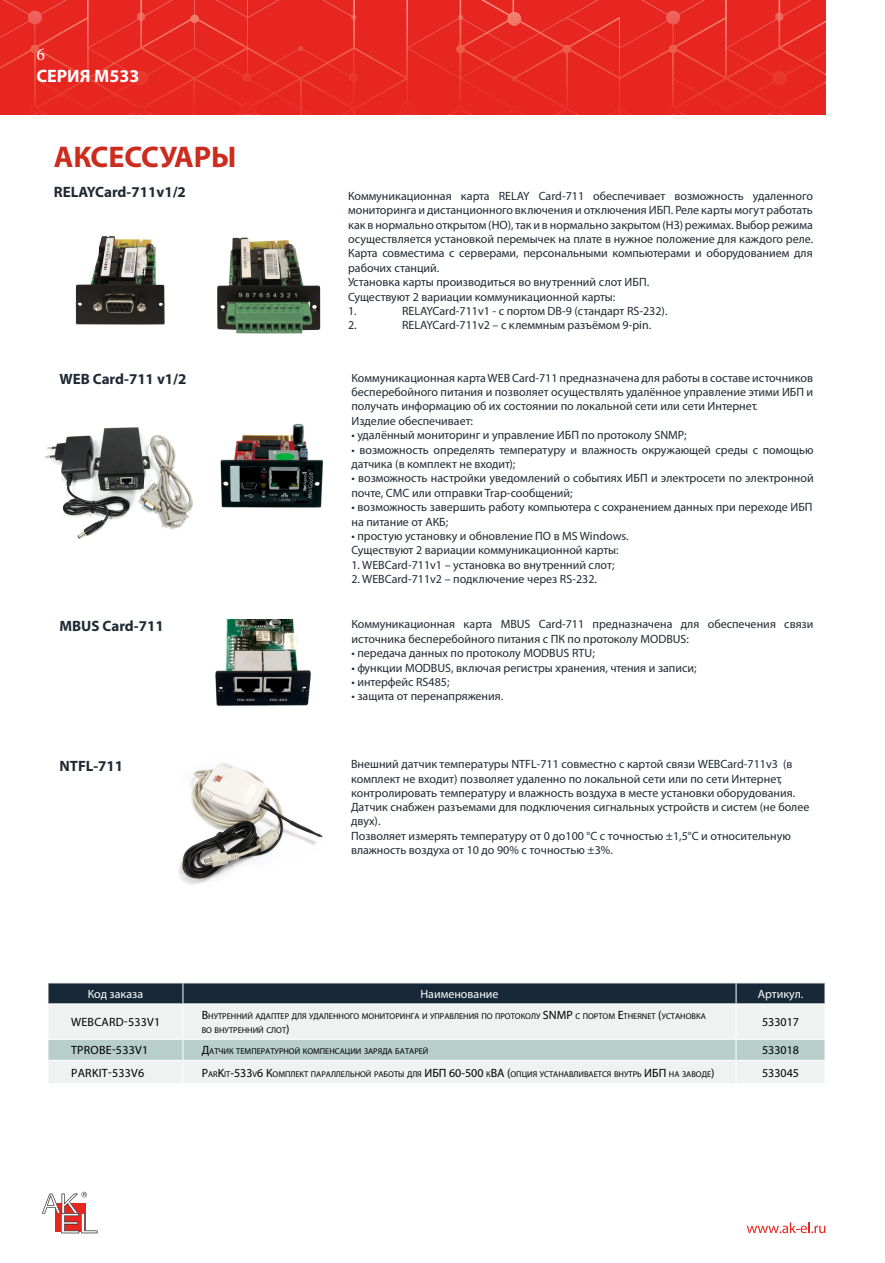
<style>
.page{position:relative;width:885px;height:1263px;background:#fff}
.page>*{position:absolute;margin:0;border:0;box-sizing:border-box;transform-origin:0 0}
.t1{font:700 30px "Myriad Pro";color:#cb2c1e}
.t2{font:700 18px/21.5px "Myriad Pro";color:#fff}
.t3{font:700 15px "Myriad Pro";color:#1f2933}
.t4{font:12px/14.4px "Myriad Pro";color:#1f2933}
.Pod{font:12px "Myriad Pro";letter-spacing:.02em;color:#000}
.Pod-2{font:12px "Myriad Pro";color:#fff}
.Pod-3{font:8.4px/14.4px "Myriad Pro";color:#000}
.s1{font-family:"Minion Pro";font-weight:400}
.s2{font-size:12px}
</style>
<div class="page">
<img style="left:0;top:0;width:620px;height:115px">
<img style="left:620px;top:0;width:205px;height:115px">
<svg style="left:42px;top:1192px;width:55px;height:41px"></svg>
<svg style="left:746px;top:1222px;width:79px;height:11px"></svg>
<svg style="left:48px;top:983px;width:777px;height:100px;background:#b8c3c5"></svg>
<img style="left:220px;top:423px;width:103px;height:85px">
<img style="left:215px;top:619px;width:96px;height:87px">
<img style="left:75px;top:236px;width:90px;height:89px">
<img style="left:217px;top:237px;width:104px;height:97px">
<img style="left:179px;top:763px;width:144px;height:122px">
<img style="left:45px;top:427px;width:148px;height:112px">
<p class="t2" style="left:36px;top:43px;width:104px"><span class="s1">6<br></span>СЕРИЯ М533</p>
<h1 class="t1" style="left:54px;top:144px;width:184px">АКСЕССУАРЫ</h1>
<p class="t3" style="left:54px;top:185px;width:133px">RELAYCard-711v1/2</p>
<p class="t4" style="left:348px;top:190px;width:466px">Коммуникационная карта RELAY Card-711 обеспечивает возможность удаленного мониторинга и дистанционного включения и отключения ИБП. Реле карты могут работать как в нормально открытом (НО), так и в нормально закрытом (НЗ) режимах. Выбор режима осуществляется установкой перемычек на плате в нужное положение для каждого реле.<br>Карта совместима с серверами, персональными компьютерами и оборудованием для рабочих станций.<br>Установка карты производиться во внутренний слот ИБП.<br>Существуют 2 вариации коммуникационной карты:<br>1.</p>
<p class="t4" style="left:402px;top:305px;width:267px">RELAYCard-711v1 - с портом DB-9 (стандарт RS-232).</p>
<p class="t4" style="left:348px;top:319px;width:10px">2.</p>
<p class="t4" style="left:402px;top:319px;width:250px">RELAYCard-711v2 – с клеммным разъёмом 9-pin.</p>
<p class="t3" style="left:59px;top:373px;width:129px">WEB Card-711 v1/2</p>
<p class="t4" style="left:351px;top:371px;width:463px">Коммуникационная карта WEB Card-711 предназначена для работы в составе источников бесперебойного питания и позволяет осуществлять удалённое управление этими ИБП и получать информацию об их состоянии по локальной сети или сети Интернет.<br>Изделие обеспечивает:</p>
<p class="t4" style="left:351px;top:429px;width:336px">• удалённый мониторинг и управление ИБП по протоколу SNMP;</p>
<p class="t4" style="left:351px;top:443px;width:463px">• возможность определять температуру и влажность окружающей среды с помощью датчика (в комплект не входит);</p>
<p class="t4" style="left:351px;top:472px;width:463px">• возможность настройки уведомлений о событиях ИБП и электросети по электронной почте, СМС или отправки Trap-сообщений;</p>
<p class="t4" style="left:351px;top:501px;width:462px">• возможность завершить работу компьютера с сохранением данных при переходе ИБП на питание от АКБ;</p>
<p class="t4" style="left:351px;top:530px;width:278px">• простую установку и обновление ПО в MS Windows.<br>Существуют 2 вариации коммуникационной карты:</p>
<p class="t4" style="left:351px;top:559px;width:264px">1. WEBCard-711v1 – установка во внутренний слот;</p>
<p class="t4" style="left:351px;top:573px;width:247px">2. WEBCard-711v2 – подключение через RS-232.</p>
<p class="t3" style="left:59px;top:619px;width:106px">MBUS Card-711</p>
<p class="t4" style="left:351px;top:618px;width:463px">Коммуникационная карта MBUS Card-711 предназначена для обеспечения связи источника бесперебойного питания с ПК по протоколу MODBUS:</p>
<p class="t4" style="left:351px;top:647px;width:245px">• передача данных по протоколу MODBUS RTU;</p>
<p class="t4" style="left:351px;top:661px;width:346px">• функции MODBUS, включая регистры хранения, чтения и записи;</p>
<p class="t4" style="left:351px;top:676px;width:99px">• интерфейс RS485;</p>
<p class="t4" style="left:351px;top:690px;width:153px">• защита от перенапряжения.</p>
<p class="t3" style="left:59px;top:760px;width:65px">NTFL-711</p>
<p class="t4" style="left:351px;top:758px;width:460px">Внешний датчик температуры NTFL-711 совместно с картой связи WEBCard-711v3 (в комплект не входит) позволяет удаленно по локальной сети или по сети Интернет, контролировать температуру и влажность воздуха в месте установки оборудования.<br>Датчик снабжен разъемами для подключения сигнальных устройств и систем (не более двух).<br>Позволяет измерять температуру от 0 до100 °C с точностью ±1,5°C и относительную влажность воздуха от 10 до 90% с точностью ±3%.</p>
<p class="Pod-2" style="left:88px;top:986px;width:57px">Код заказа</p>
<p class="Pod-2" style="left:420px;top:986px;width:80px">Наименование</p>
<p class="Pod-2" style="left:757px;top:986px;width:47px">Артикул.</p>
<p class="Pod" style="left:71px;top:1015px;width:91px">WEBCARD-533V1</p>
<p class="Pod-3" style="left:202px;top:1009px;width:505px"><span class="s2">В</span>НУТРЕННИЙ АДАПТЕР ДЛЯ УДАЛЕННОГО МОНИТОРИНГА И УПРАВЛЕНИЯ ПО ПРОТОКОЛУ <span class="s2">SNMP</span> С ПОРТОМ <span class="s2">E</span>THERNET <span class="s2">(</span>УСТАНОВКА<br>ВО ВНУТРЕННИЙ СЛОТ<span class="s2">)</span></p>
<p class="Pod" style="left:762px;top:1015px;width:38px">533017</p>
<p class="Pod" style="left:71px;top:1043px;width:79px">TPROBE-533V1</p>
<p class="Pod-3" style="left:202px;top:1044px;width:228px"><span class="s2">Д</span>АТЧИК ТЕМПЕРАТУРНОЙ КОМПЕНСАЦИИ ЗАРЯДА БАТАРЕЙ</p>
<p class="Pod" style="left:762px;top:1043px;width:38px">533018</p>
<p class="Pod" style="left:71px;top:1065px;width:75px">PARKIT-533V6</p>
<p class="Pod-3" style="left:202px;top:1066px;width:514px"><span class="s2">P</span>AR<span class="s2">K</span>IT<span class="s2">-533</span>V<span class="s2">6 К</span>ОМПЛЕКТ ПАРАЛЛЕЛЬНОЙ РАБОТЫ ДЛЯ <span class="s2">ИБП 60-500</span> К<span class="s2">ВА (</span>ОПЦИЯ УСТАНАВЛИВАЕТСЯ ВНУТРЬ <span class="s2">ИБП</span> НА ЗАВОДЕ<span class="s2">)</span></p>
<p class="Pod" style="left:762px;top:1065px;width:38px">533045</p>
</div>
